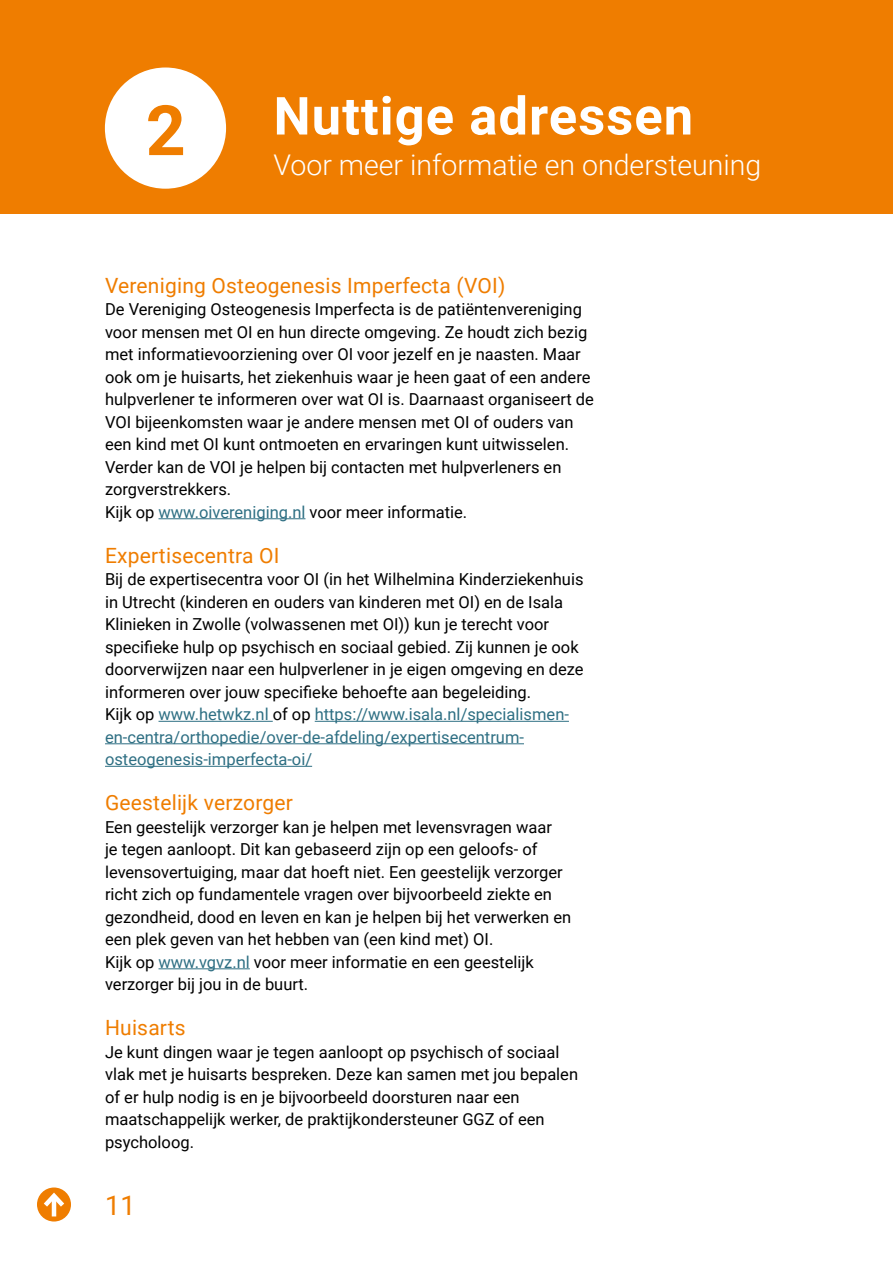
<style>
.page{position:relative;width:893px;height:1263px;background:#fff}
.page>*{position:absolute;margin:0;border:0;box-sizing:border-box;transform-origin:0 0}
.t1{font:700 69.6px "Roboto";color:#ef7d00}
.t2{font:700 52.5px "Roboto";letter-spacing:.02em;color:#fff}
.t3{font:300 28.5px "Roboto";color:#fff}
.t4{font:27px "Roboto";color:#ef7d00}
.t5{font:21px "Roboto";letter-spacing:.01em;color:#ef7d00}
.t6{font:16.5px/22.5px "Roboto";color:#000}
.s1{color:#2e6f83}
</style>
<div class="page">
<div style="left:37px;top:1187px;width:34px;height:34px;background:#ef7d00;border-radius:50%"></div>
<hr style="left:52px;top:1196px;width:4px;height:20px;background:#fff">
<svg style="left:39px;top:1189px;width:30px;height:22px"></svg>
<div style="left:0;top:0;width:893px;height:213px;background:#ef7d00"></div>
<hr style="left:159px;top:518px;width:146px;height:1px;background:#2e6f83">
<hr style="left:159px;top:721px;width:114px;height:1px;background:#2e6f83">
<hr style="left:315px;top:721px;width:254px;height:1px;background:#2e6f83">
<hr style="left:105px;top:743px;width:419px;height:1px;background:#2e6f83">
<hr style="left:105px;top:766px;width:207px;height:1px;background:#2e6f83">
<hr style="left:159px;top:968px;width:91px;height:1px;background:#2e6f83">
<div style="left:105px;top:68px;width:121px;height:121px;background:#fff;border-radius:50%"></div>
<h1 class="t1" style="left:146px;top:82px;width:41px">2</h1>
<h2 class="t2" style="left:274px;top:79px;width:421px">Nuttige adressen</h2>
<h3 class="t3" style="left:274px;top:145px;width:489px">Voor meer informatie en ondersteuning</h3>
<p class="t5" style="left:105px;top:270px;width:402px">Vereniging Osteogenesis Imperfecta (VOI)</p>
<p class="t6" style="left:105px;top:297px;width:490px">De Vereniging Osteogenesis Imperfecta is de patiëntenvereniging voor mensen met OI en hun directe omgeving. Ze houdt zich bezig met informatievoorziening over OI voor jezelf en je naasten. Maar ook om je huisarts, het ziekenhuis waar je heen gaat of een andere hulpverlener te informeren over wat OI is. Daarnaast organiseert de VOI bijeenkomsten waar je andere mensen met OI of ouders van een kind met OI kunt ontmoeten en ervaringen kunt uitwisselen.<br>Verder kan de VOI je helpen bij contacten met hulpverleners en zorgverstrekkers.<br>Kijk op <span class="s1">www.oivereniging.nl</span> voor meer informatie.</p>
<p class="t5" style="left:105px;top:540px;width:176px">Expertisecentra OI</p>
<p class="t6" style="left:105px;top:567px;width:480px">Bij de expertisecentra voor OI (in het Wilhelmina Kinderziekenhuis in Utrecht (kinderen en ouders van kinderen met OI) en de Isala Klinieken in Zwolle (volwassenen met OI)) kun je terecht voor specifieke hulp op psychisch en sociaal gebied. Zij kunnen je ook doorverwijzen naar een hulpverlener in je eigen omgeving en deze informeren over jouw specifieke behoefte aan begeleiding.<br>Kijk op <span class="s1">www.hetwkz.nl</span> of op <span class="s1">https://www.isala.nl/specialismen&shy;en-centra/orthopedie/over-de-afdeling/expertisecentrum&shy;osteogenesis-imperfecta-oi/</span></p>
<p class="t5" style="left:105px;top:788px;width:189px">Geestelijk verzorger</p>
<p class="t6" style="left:105px;top:815px;width:468px">Een geestelijk verzorger kan je helpen met levensvragen waar<br>je tegen aanloopt. Dit kan gebaseerd zijn op een geloofs- of levensovertuiging, maar dat hoeft niet. Een geestelijk verzorger richt zich op fundamentele vragen over bijvoorbeeld ziekte en gezondheid, dood en leven en kan je helpen bij het verwerken en een plek geven van het hebben van (een kind met) OI.<br>Kijk op <span class="s1">www.vgvz.nl</span> voor meer informatie en een geestelijk verzorger bij jou in de buurt.</p>
<p class="t5" style="left:105px;top:1013px;width:82px">Huisarts</p>
<p class="t6" style="left:105px;top:1040px;width:475px">Je kunt dingen waar je tegen aanloopt op psychisch of sociaal vlak met je huisarts bespreken. Deze kan samen met jou bepalen of er hulp nodig is en je bijvoorbeeld doorsturen naar een maatschappelijk werker, de praktijkondersteuner GGZ of een psycholoog.</p>
<h3 class="t4" style="left:105px;top:1186px;width:32px">11</h3>
</div>
